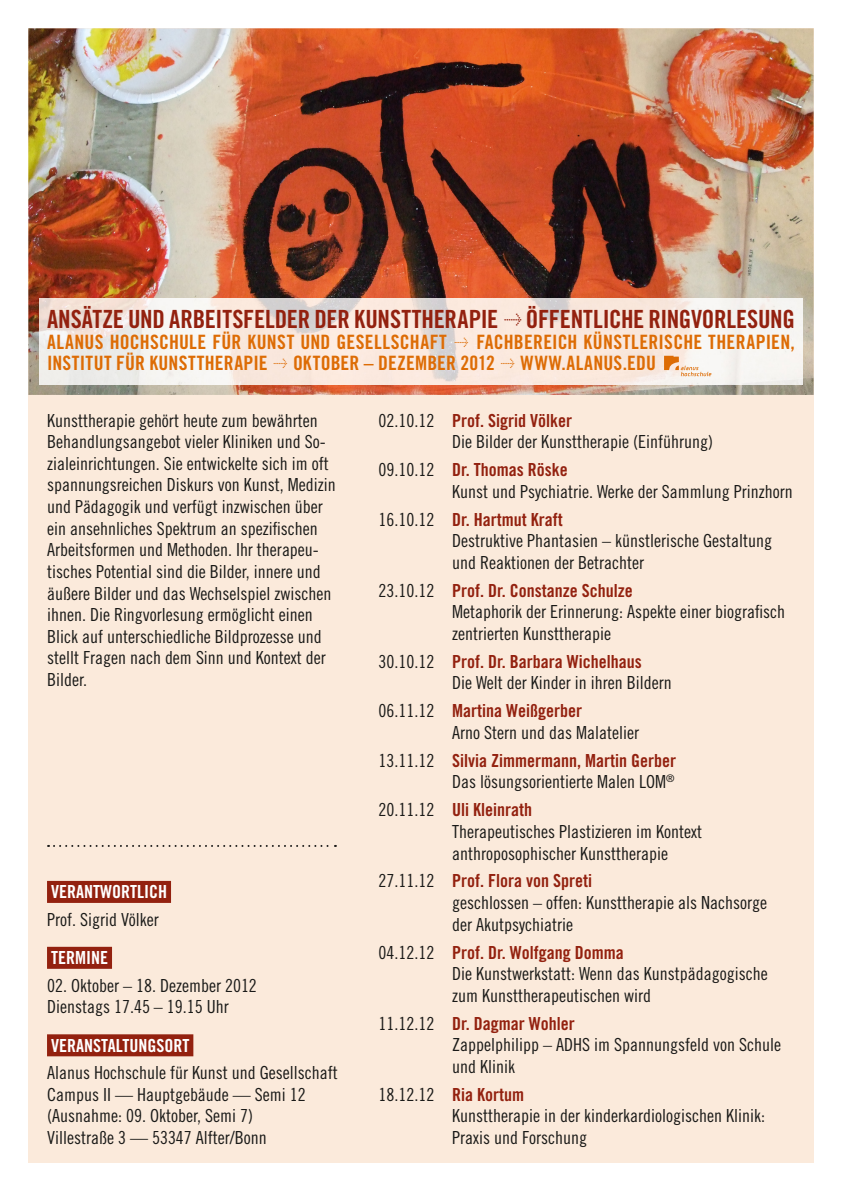
<style>
.page{position:relative;width:842px;height:1191px;background:#fff}
.page>*{position:absolute;margin:0;border:0;box-sizing:border-box;transform-origin:0 0}
.t1{font:25.1px "Trade Gothic LT Std Bd Cn 20";letter-spacing:-.01em;color:#93210f}
.t2{font:19.8px "Trade Gothic LT Std Bd Cn 20";letter-spacing:.015em;color:#dd6c05}
.t3{font:18px/21.6px "Trade Gothic LT Std Cn 18";color:#1a1a18}
.t4{font:18px "Trade Gothic LT Std Bd Cn 20";color:#93210f}
.t5{font:18px "Trade Gothic LT Std Bd Cn 20";color:#fff}
.s1{font-family:"Trade Gothic LT Std Cn 18";color:#1a1a18}
</style>
<div class="page">
<div style="left:28px;top:28px;width:786px;height:1134px;background:#fbeadb"></div>
<div style="left:47px;top:881px;width:124px;height:22px;background:#93210f"></div>
<div style="left:47px;top:946px;width:65px;height:22px;background:#93210f"></div>
<div style="left:47px;top:1034px;width:146px;height:22px;background:#93210f"></div>
<svg style="left:48px;top:845px;width:288px;height:2px"></svg>
<img style="left:28px;top:28px;width:786px;height:367px">
<img style="left:39px;top:298px;width:764px;height:86px">
<svg style="left:664px;top:356px;width:47px;height:20px"></svg>
<svg style="left:505px;top:313px;width:16px;height:12px"></svg>
<svg style="left:455px;top:337px;width:13px;height:10px"></svg>
<svg style="left:274px;top:358px;width:13px;height:10px"></svg>
<svg style="left:501px;top:358px;width:13px;height:10px"></svg>
<h1 class="t1" style="left:47px;top:304px;width:749px">ANSÄTZE UND ARBEITSFELDER DER KUNSTTHERAPIE ÖFFENTLICHE RINGVORLESUNG</h1>
<p class="t2" style="left:47px;top:330px;width:401px">ALANUS HOCHSCHULE FÜR KUNST UND GESELLSCHAFT</p>
<p class="t2" style="left:476px;top:330px;width:320px">FACHBEREICH KÜNSTLERISCHE THERAPIEN,</p>
<p class="t2" style="left:47px;top:351px;width:222px">INSTITUT FÜR KUNSTTHERAPIE</p>
<p class="t2" style="left:293px;top:351px;width:204px">OKTOBER – DEZEMBER 2012</p>
<p class="t2" style="left:520px;top:351px;width:137px">WWW.ALANUS.EDU</p>
<p class="t3" style="left:47px;top:409px;width:290px">Kunsttherapie gehört heute zum bewährten Behandlungsangebot vieler Kliniken und So&shy;zialeinrichtungen. Sie entwickelte sich im oft spannungsreichen Diskurs von Kunst, Medizin und Pädagogik und verfügt inzwischen über ein ansehnliches Spektrum an spezifischen Arbeitsformen und Methoden. Ihr therapeu&shy;tisches Potential sind die Bilder, innere und äußere Bilder und das Wechselspiel zwischen ihnen. Die Ringvorlesung ermöglicht einen Blick auf unterschiedliche Bildprozesse und stellt Fragen nach dem Sinn und Kontext der Bilder.</p>
<p class="t5" style="left:51px;top:881px;width:107px">Verantwortlich</p>
<p class="t3" style="left:47px;top:908px;width:113px">Prof. Sigrid Völker</p>
<p class="t5" style="left:51px;top:947px;width:58px">Termine</p>
<p class="t3" style="left:47px;top:974px;width:211px">02. Oktober – 18. Dezember 2012<br>Dienstags 17.45 – 19.15 Uhr</p>
<p class="t5" style="left:51px;top:1034px;width:106px">Veranstaltu ngsOrt</p>
<p class="t3" style="left:47px;top:1061px;width:292px">Alanus Hochschule für Kunst und Gesellschaft Campus II — Hauptgebäude — Semi 12 (Ausnahme: 09. Oktober, Semi 7)<br>Villestraße 3 — 53347 Alfter/Bonn</p>
<p class="t4" style="left:378px;top:409px;width:195px"><span class="s1">02.10.12</span> Prof. Sigrid Völker</p>
<p class="t3" style="left:452px;top:431px;width:262px">Die Bilder der Kunsttherapie (Einführung)</p>
<p class="t4" style="left:378px;top:459px;width:191px"><span class="s1">09.10.12</span> Dr. Thomas Röske</p>
<p class="t3" style="left:452px;top:480px;width:342px">Kunst und Psychiatrie. Werke der Sammlung -Prinzhorn</p>
<p class="t4" style="left:378px;top:508px;width:186px"><span class="s1">16.10.12</span> Dr. Hartmut Kraft</p>
<p class="t3" style="left:452px;top:530px;width:321px">Destruktive Phantasien – künstlerische Gestaltung und Reaktionen der Betrachter</p>
<p class="t4" style="left:378px;top:579px;width:256px"><span class="s1">23.10.12</span> Prof. Dr. Constanze Schulze</p>
<p class="t3" style="left:452px;top:601px;width:334px">Metaphorik der Erinnerung: Aspekte einer -biografisch zentrierten Kunsttherapie</p>
<p class="t4" style="left:378px;top:650px;width:265px"><span class="s1">30.10.12</span> Prof. Dr. Barbara Wichelhaus</p>
<p class="t3" style="left:452px;top:672px;width:221px">Die Welt der Kinder in ihren Bildern</p>
<p class="t4" style="left:378px;top:700px;width:205px"><span class="s1">06.11.12</span> Martina Weißgerber</p>
<p class="t3" style="left:452px;top:721px;width:188px">Arno Stern und das Malatelier</p>
<p class="t4" style="left:378px;top:749px;width:299px"><span class="s1">13.11.12</span> Silvia Zimmermann, Martin Gerber</p>
<p class="t3" style="left:452px;top:771px;width:224px">Das lösungsorientierte Malen LOM<sup>®</sup></p>
<p class="t4" style="left:378px;top:799px;width:155px"><span class="s1">20.11.12</span> Uli Kleinrath</p>
<p class="t3" style="left:452px;top:820px;width:251px">Therapeutisches Plastizieren im Kontext anthroposophischer Kunsttherapie</p>
<p class="t4" style="left:378px;top:870px;width:215px"><span class="s1">27.11.12</span> Prof. Flora von Spreti</p>
<p class="t3" style="left:452px;top:891px;width:316px">geschlossen – offen: Kunsttherapie als Nachsorge der Akutpsychiatrie</p>
<p class="t4" style="left:378px;top:941px;width:247px"><span class="s1">04.12.12</span> Prof. Dr. Wolfgang Domma</p>
<p class="t3" style="left:452px;top:962px;width:317px">Die Kunstwerkstatt: Wenn das Kunstpädagogische zum Kunsttherapeutischen wird</p>
<p class="t4" style="left:378px;top:1012px;width:198px"><span class="s1">11.12.12</span> Dr. Dagmar Wohler</p>
<p class="t3" style="left:452px;top:1033px;width:330px">Zappelphilipp – ADHS im Spannungsfeld von Schule und Klinik</p>
<p class="t4" style="left:378px;top:1083px;width:147px"><span class="s1">18.12.12</span> Ria Kortum</p>
<p class="t3" style="left:452px;top:1105px;width:314px">Kunsttherapie in der kinderkardiologischen -Klinik:<br>Praxis und Forschung</p>
</div>
